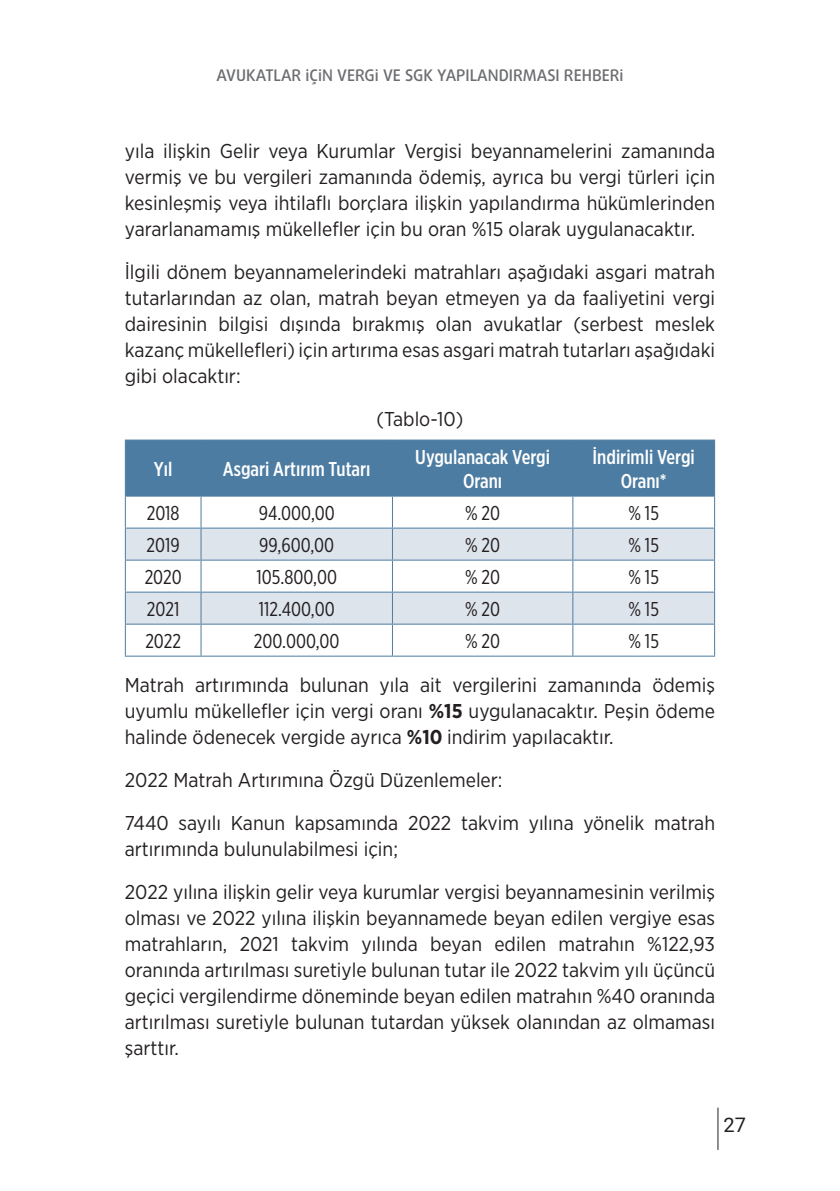
<style>
.page{position:relative;width:840px;height:1191px;background:#fff}
.page>*{position:absolute;margin:0;border:0;box-sizing:border-box;transform-origin:0 0}
.standart{font:20px/26px "Gotham Narrow";color:#231f20;text-align:justify}
.tablo{font:20px "Gotham X Narrow";color:#231f20}
.tablo-2{font:500 20px/24px "Gotham X Narrow";color:#fff;text-align:center}
.t1{font:20px "Roboto";color:#231f20}
.t2{font:500 16px "Daxline Pro";color:#6c6d70}
.s1{font-weight:700}
</style>
<div class="page">
<hr style="left:717px;top:1107px;width:1px;height:42px;background:#231f20">
<div style="left:126px;top:440px;width:587px;height:55px;background:#4c7ca2"></div>
<svg style="left:126px;top:528px;width:587px;height:95px;fill:#dee4ec"></svg>
<hr style="left:125px;top:439px;width:76px;height:1px;background:#4c7ca2">
<hr style="left:125px;top:440px;width:1px;height:55px;background:#4c7ca2">
<hr style="left:201px;top:439px;width:191px;height:1px;background:#4c7ca2">
<hr style="left:200px;top:440px;width:1px;height:55px;background:#4c7ca2">
<hr style="left:392px;top:439px;width:180px;height:1px;background:#4c7ca2">
<hr style="left:392px;top:440px;width:1px;height:55px;background:#4c7ca2">
<hr style="left:572px;top:439px;width:142px;height:1px;background:#4c7ca2">
<hr style="left:572px;top:440px;width:1px;height:55px;background:#4c7ca2">
<hr style="left:713px;top:440px;width:1px;height:55px;background:#4c7ca2">
<hr style="left:125px;top:495px;width:76px;height:1px;background:#4c7ca2">
<hr style="left:125px;top:496px;width:1px;height:31px;background:#4c7ca2">
<hr style="left:201px;top:495px;width:191px;height:1px;background:#4c7ca2">
<hr style="left:200px;top:496px;width:1px;height:31px;background:#4c7ca2">
<hr style="left:392px;top:495px;width:180px;height:1px;background:#4c7ca2">
<hr style="left:392px;top:496px;width:1px;height:31px;background:#4c7ca2">
<hr style="left:572px;top:495px;width:142px;height:1px;background:#4c7ca2">
<hr style="left:572px;top:496px;width:1px;height:31px;background:#4c7ca2">
<hr style="left:713px;top:496px;width:1px;height:31px;background:#4c7ca2">
<hr style="left:125px;top:527px;width:76px;height:1px;background:#4c7ca2">
<hr style="left:125px;top:528px;width:1px;height:31px;background:#4c7ca2">
<hr style="left:201px;top:527px;width:191px;height:1px;background:#4c7ca2">
<hr style="left:200px;top:528px;width:1px;height:31px;background:#4c7ca2">
<hr style="left:392px;top:527px;width:180px;height:1px;background:#4c7ca2">
<hr style="left:392px;top:528px;width:1px;height:31px;background:#4c7ca2">
<hr style="left:572px;top:527px;width:142px;height:1px;background:#4c7ca2">
<hr style="left:572px;top:528px;width:1px;height:31px;background:#4c7ca2">
<hr style="left:713px;top:528px;width:1px;height:31px;background:#4c7ca2">
<hr style="left:125px;top:559px;width:76px;height:1px;background:#4c7ca2">
<hr style="left:125px;top:560px;width:1px;height:31px;background:#4c7ca2">
<hr style="left:201px;top:559px;width:191px;height:1px;background:#4c7ca2">
<hr style="left:200px;top:560px;width:1px;height:31px;background:#4c7ca2">
<hr style="left:392px;top:559px;width:180px;height:1px;background:#4c7ca2">
<hr style="left:392px;top:560px;width:1px;height:31px;background:#4c7ca2">
<hr style="left:572px;top:559px;width:142px;height:1px;background:#4c7ca2">
<hr style="left:572px;top:560px;width:1px;height:31px;background:#4c7ca2">
<hr style="left:713px;top:560px;width:1px;height:31px;background:#4c7ca2">
<hr style="left:125px;top:591px;width:76px;height:1px;background:#4c7ca2">
<hr style="left:125px;top:592px;width:1px;height:31px;background:#4c7ca2">
<hr style="left:201px;top:591px;width:191px;height:1px;background:#4c7ca2">
<hr style="left:200px;top:592px;width:1px;height:31px;background:#4c7ca2">
<hr style="left:392px;top:591px;width:180px;height:1px;background:#4c7ca2">
<hr style="left:392px;top:592px;width:1px;height:31px;background:#4c7ca2">
<hr style="left:572px;top:591px;width:142px;height:1px;background:#4c7ca2">
<hr style="left:572px;top:592px;width:1px;height:31px;background:#4c7ca2">
<hr style="left:713px;top:592px;width:1px;height:31px;background:#4c7ca2">
<hr style="left:125px;top:623px;width:76px;height:1px;background:#4c7ca2">
<hr style="left:125px;top:624px;width:1px;height:31px;background:#4c7ca2">
<hr style="left:201px;top:623px;width:191px;height:1px;background:#4c7ca2">
<hr style="left:200px;top:624px;width:1px;height:31px;background:#4c7ca2">
<hr style="left:392px;top:623px;width:180px;height:1px;background:#4c7ca2">
<hr style="left:392px;top:624px;width:1px;height:31px;background:#4c7ca2">
<hr style="left:572px;top:623px;width:142px;height:1px;background:#4c7ca2">
<hr style="left:572px;top:624px;width:1px;height:31px;background:#4c7ca2">
<hr style="left:713px;top:624px;width:1px;height:31px;background:#4c7ca2">
<hr style="left:125px;top:655px;width:76px;height:1px;background:#4c7ca2">
<hr style="left:201px;top:655px;width:191px;height:1px;background:#4c7ca2">
<hr style="left:392px;top:655px;width:180px;height:1px;background:#4c7ca2">
<hr style="left:572px;top:655px;width:142px;height:1px;background:#4c7ca2">
<p class="t2" style="left:216px;top:65px;width:408px">AVUKATLAR İÇİN VERGİ VE SGK YAPILANDIRMASI REHBERİ</p>
<p class="standart" style="left:125px;top:137px;width:591px">yıla ilişkin Gelir veya Kurumlar Vergisi beyannamelerini zamanında vermiş ve bu vergileri zamanında ödemiş, ayrıca bu vergi türleri için kesinleşmiş veya ihtilaflı borçlara ilişkin yapılandırma hükümlerinden yararlanamamış mükellefler için bu oran %15 olarak uygulanacaktır.</p>
<p class="standart" style="left:125px;top:258px;width:591px">İlgili dönem beyannamelerindeki matrahları aşağıdaki asgari matrah tutarlarından az olan, matrah beyan etmeyen ya da faaliyetini vergi dairesinin bilgisi dışında bırakmış olan avukatlar (serbest meslek kazanç mükellefleri) için artırıma esas asgari matrah tutarları aşağıdaki gibi olacaktır:</p>
<p class="standart" style="left:376px;top:405px;width:88px">(Tablo-10)</p>
<p class="tablo-2" style="left:154px;top:457px;width:20px">Yıl</p>
<p class="tablo-2" style="left:223px;top:457px;width:149px">Asgari Artırım Tutarı</p>
<p class="tablo-2" style="left:415px;top:445px;width:136px">Uygulanacak Vergi<br>Oranı</p>
<p class="tablo-2" style="left:592px;top:445px;width:104px">İndirimli Vergi<br>Oranı*</p>
<p class="tablo" style="left:147px;top:501px;width:34px">2018</p>
<p class="tablo" style="left:258px;top:501px;width:77px">94.000,00</p>
<p class="tablo" style="left:465px;top:501px;width:37px">% 20</p>
<p class="tablo" style="left:628px;top:501px;width:32px">% 15</p>
<p class="tablo" style="left:146px;top:533px;width:35px">2019</p>
<p class="tablo" style="left:259px;top:533px;width:77px">99,600,00</p>
<p class="tablo" style="left:465px;top:533px;width:37px">% 20</p>
<p class="tablo" style="left:628px;top:533px;width:32px">% 15</p>
<p class="tablo" style="left:145px;top:565px;width:39px">2020</p>
<p class="tablo" style="left:256px;top:565px;width:82px">105.800,00</p>
<p class="tablo" style="left:465px;top:565px;width:37px">% 20</p>
<p class="tablo" style="left:628px;top:565px;width:32px">% 15</p>
<p class="tablo" style="left:147px;top:597px;width:34px">2021</p>
<p class="tablo" style="left:258px;top:597px;width:77px">112.400,00</p>
<p class="tablo" style="left:465px;top:597px;width:37px">% 20</p>
<p class="tablo" style="left:628px;top:597px;width:32px">% 15</p>
<p class="tablo" style="left:145px;top:629px;width:37px">2022</p>
<p class="tablo" style="left:254px;top:629px;width:87px">200.000,00</p>
<p class="tablo" style="left:465px;top:629px;width:37px">% 20</p>
<p class="tablo" style="left:628px;top:629px;width:32px">% 15</p>
<p class="standart" style="left:125px;top:671px;width:591px">Matrah artırımında bulunan yıla ait vergilerini zamanında ödemiş uyumlu mükellefler için vergi oranı <span class="s1">%15</span> uygulanacaktır. Peşin ödeme halinde ödenecek vergide ayrıca <span class="s1">%10</span> indirim yapılacaktır.</p>
<p class="standart" style="left:125px;top:766px;width:379px">2022 Matrah Artırımına Özgü Düzenlemeler:</p>
<p class="standart" style="left:125px;top:809px;width:591px">7440 sayılı Kanun kapsamında 2022 takvim yılına yönelik matrah artırımında bulunulabilmesi için;</p>
<p class="standart" style="left:125px;top:878px;width:591px">2022 yılına ilişkin gelir veya kurumlar vergisi beyannamesinin verilmiş olması ve 2022 yılına ilişkin beyannamede beyan edilen vergiye esas matrahların, 2021 takvim yılında beyan edilen matrahın %122,93 oranında artırılması suretiyle bulunan tutar ile 2022 takvim yılı üçüncü geçici vergilendirme döneminde beyan edilen matrahın %40 oranında artırılması suretiyle bulunan tutardan yüksek olanından az olmaması şarttır.</p>
<p class="t1" style="left:723px;top:1110px;width:24px">27</p>
</div>
